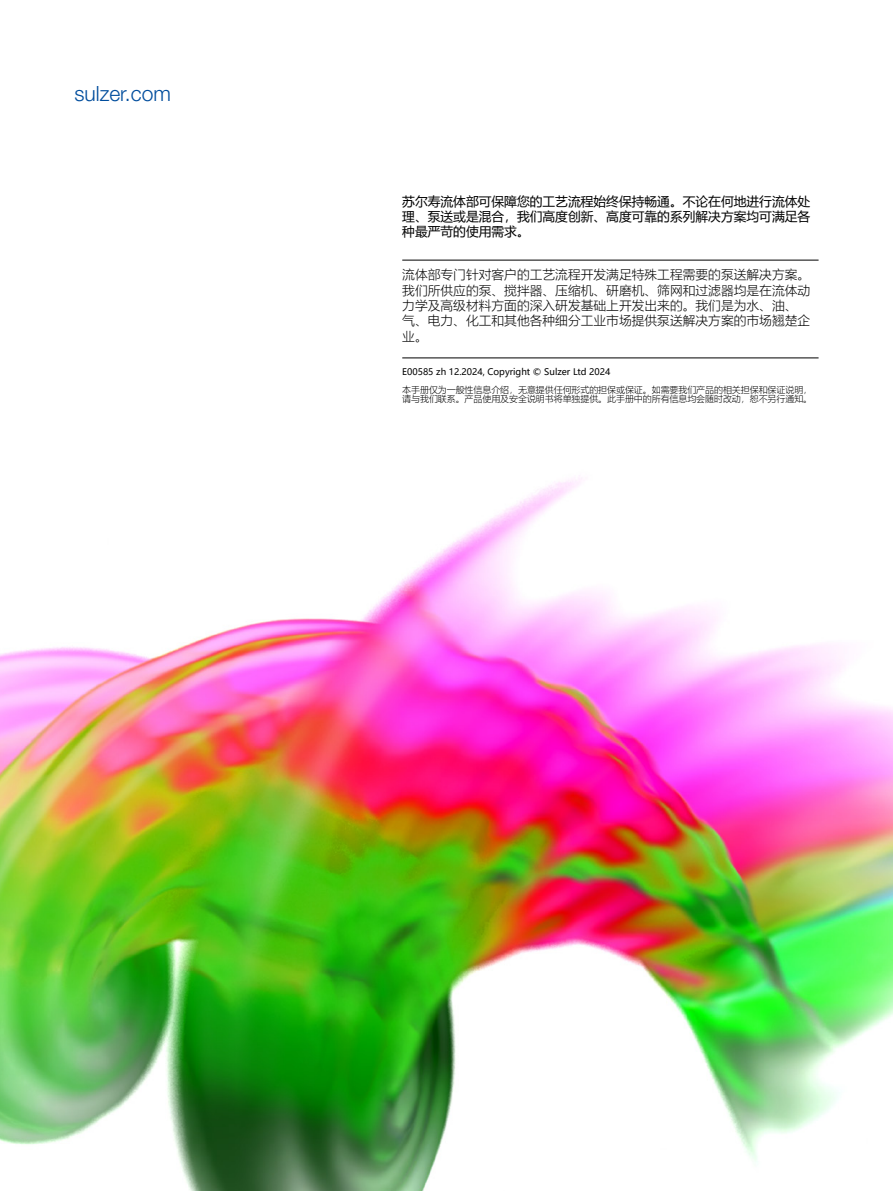
<style>
.page{position:relative;width:893px;height:1191px;background:#fff}
.page>*{position:absolute;margin:0;border:0;box-sizing:border-box;transform-origin:0 0}
.www{font:300 21px "Helvetica Neue LT Pro";color:#004d9d}
.Backcover_body_text{font:300 12.75px/15.3px "Microsoft Ya Hei";color:#000}
.Backcover_subtitle{font:12.75px/15.3px "Microsoft Ya Hei";color:#000;text-align:justify}
.Disclaimer{font:300 9px/9px "Microsoft Ya Hei";letter-spacing:-.01em;color:#000}
.Disclaimer-2{font:9px "Microsoft Ya Hei";color:#000}
</style>
<div class="page">
<img style="left:0;top:475px;width:893px;height:716px">
<hr style="left:402px;top:260px;width:417px;height:1px;background:#000">
<hr style="left:402px;top:358px;width:417px;height:1px;background:#000">
<p class="www" style="left:74px;top:81px;width:98px">sulzer.com</p>
<p class="Backcover_subtitle" style="left:402px;top:193px;width:409px">苏尔寿流体部可保障您的工艺流程始终保持畅通。不论在何地进行流体处理、泵送或是混合，我们高度创新、高度可靠的系列解决方案均可满足各种最严苛的使用需求。</p>
<p class="Backcover_body_text" style="left:402px;top:267px;width:409px">流体部专门针对客户的工艺流程开发满足特殊工程需要的泵送解决方案。我们所供应的泵、搅拌器、压缩机、研磨机、筛网和过滤器均是在流体动力学及高级材料方面的深入研发基础上开发出来的。我们是为水、油、气、电力、化工和其他各种细分工业市场提供泵送解决方案的市场翘楚企业。</p>
<p class="Disclaimer-2" style="left:402px;top:366px;width:209px">E00585 zh 12.2024, Copyright © Sulzer Ltd 2024</p>
<p class="Disclaimer" style="left:402px;top:385px;width:411px">本手册仅为一般性信息介绍，无意提供任何形式的担保或保证。如需要我们产品的相关担保和保证说明，请与我们联系。产品使用及安全说明书将单独提供。此手册中的所有信息均会随时改动，恕不另行通知。</p>
</div>
